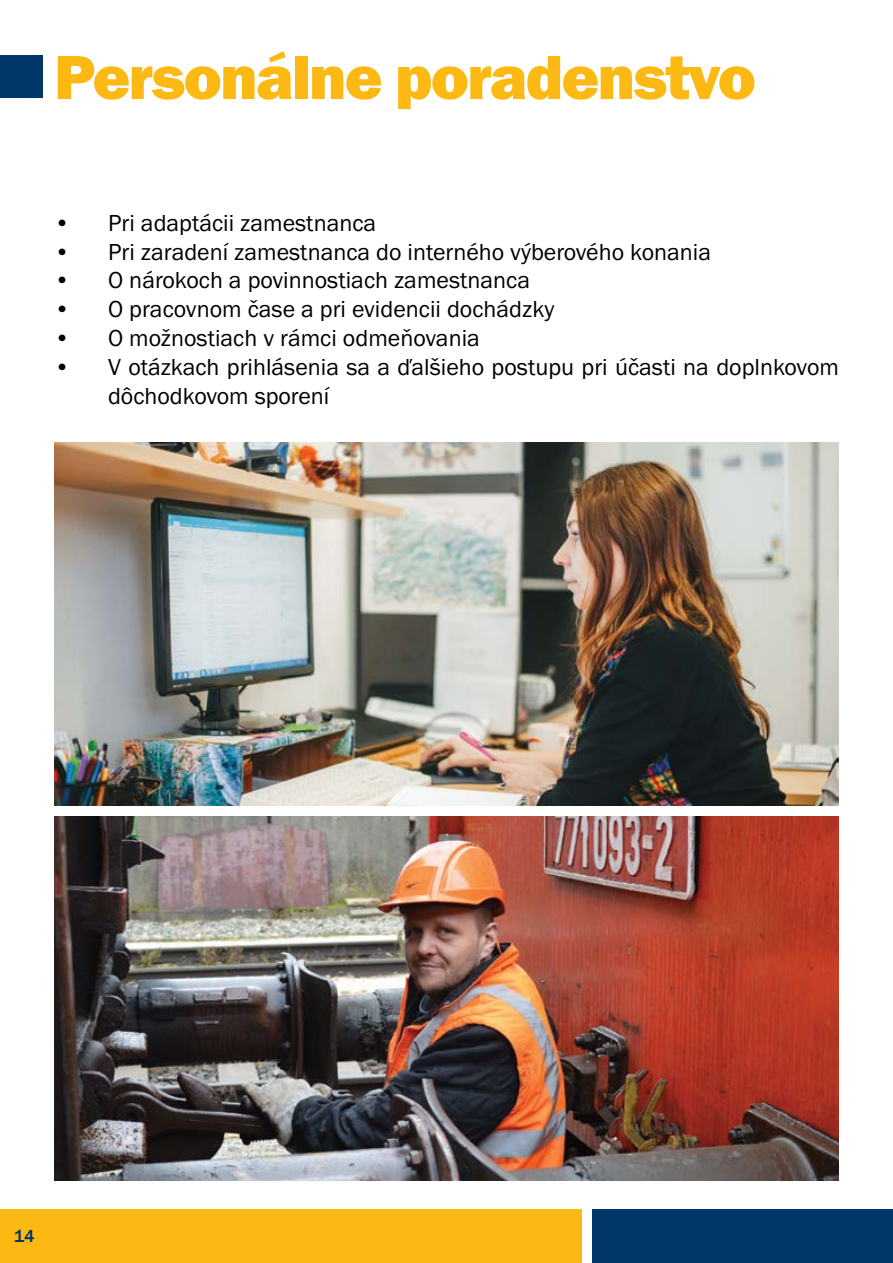
<style>
.page{position:relative;width:893px;height:1263px;background:#fff}
.page>*{position:absolute;margin:0;border:0;box-sizing:border-box;transform-origin:0 0}
.t1{font:800 64.5px "Franklin Gothic";letter-spacing:-.03em;color:#fdb913}
.t2{font:24px/28.8px "Franklin Got Itc TOT Boo";color:#000}
.t3{font:500 18px "Franklin Gothic";color:#003768}
</style>
<div class="page">
<div style="left:593px;top:1209px;width:300px;height:54px;background:#003768"></div>
<div style="left:0;top:1209px;width:582px;height:54px;background:#fdb913"></div>
<div style="left:0;top:55px;width:43px;height:43px;background:#003768"></div>
<img style="left:54px;top:442px;width:785px;height:364px">
<img style="left:54px;top:817px;width:785px;height:363px">
<h1 class="t1" style="left:54px;top:36px;width:703px">Personálne poradenstvo</h1>
<p class="t2" style="left:54px;top:209px;width:324px">• Pri adaptácii zamestnanca</p>
<p class="t2" style="left:54px;top:237px;width:658px">• Pri zaradení zamestnanca do interného výberového konania</p>
<p class="t2" style="left:54px;top:266px;width:478px">• O nárokoch a povinnostiach zamestnanca</p>
<p class="t2" style="left:54px;top:295px;width:502px">• O pracovnom čase a pri evidencii dochádzky</p>
<p class="t2" style="left:54px;top:324px;width:427px">• O možnostiach v rámci odmeňovania</p>
<p class="t2" style="left:108px;top:353px;width:732px;text-indent:-54px">• V otázkach prihlásenia sa a ďalšieho postupu pri účasti na doplnkovom dôchodkovom sporení</p>
<p class="t3" style="left:14px;top:1225px;width:23px">14</p>
</div>
